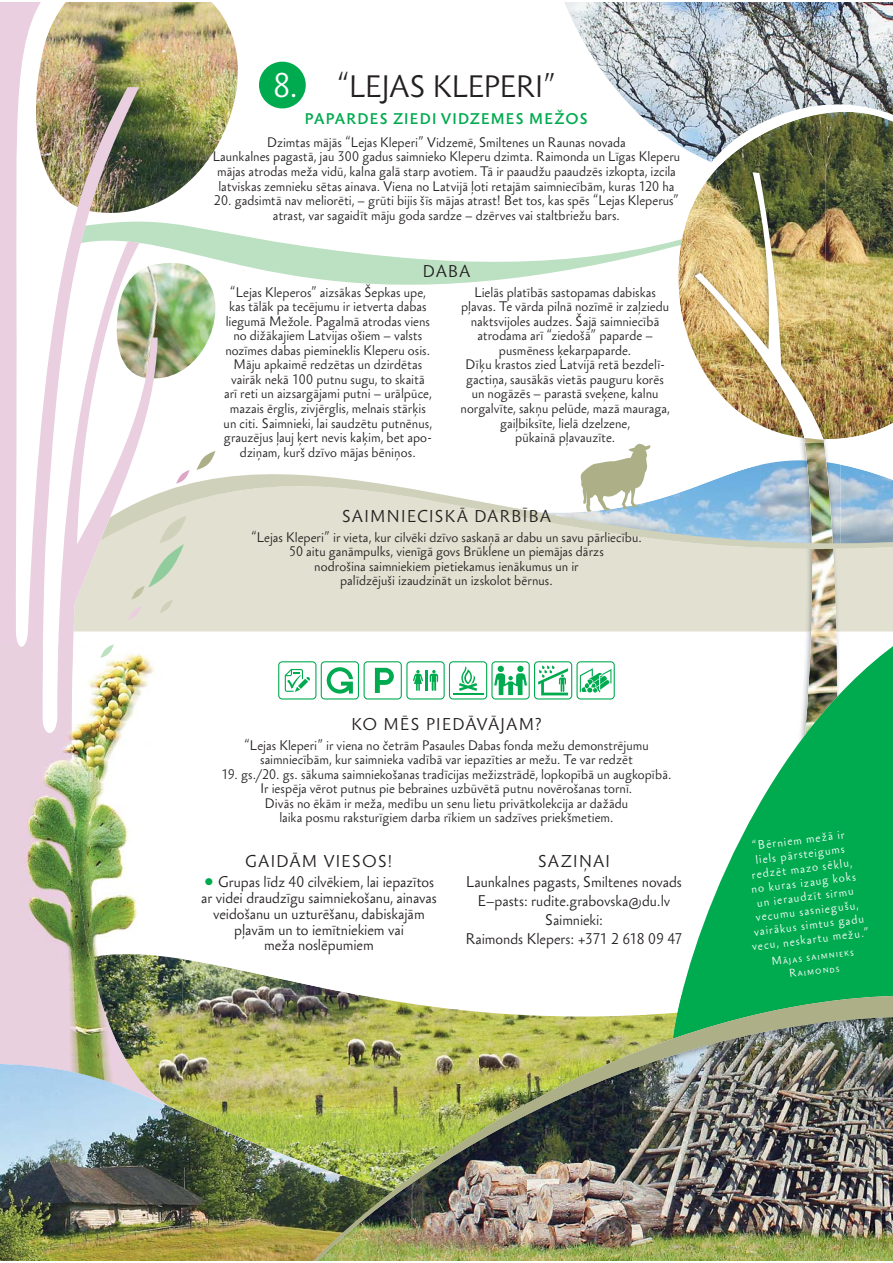
<style>
.page{position:relative;width:893px;height:1263px;background:#fff}
.page>*{position:absolute;margin:0;border:0;box-sizing:border-box;transform-origin:0 0}
.t1{font:31.5px "Sebastian Light Pro";color:#fff}
.t2{font:28.5px "Sebastian Light Pro";color:#231f20}
.t3{font:15.75px "Sebastian Light Pro";letter-spacing:.08em;color:#231f20}
.t4{font:14.25px/15.8px "Sebastian Light Pro";color:#231f20;text-align:center}
.t5{font:700 14.25px "Sebastian Light SC";letter-spacing:.085em;color:#00aa4f}
.t6{font:12.75px/14.5px "Sebastian Light Pro";letter-spacing:.005em;color:#231f20;text-align:center}
.t7{font:11.25px/14.2px "Sebastian Light Pro";color:#fff;text-align:center}
.t8{font:10.5px/14.2px "Sebastian Light SC";color:#fff;text-align:center}
.s1{font-family:"Sebastian Light SC";font-size:19.5px;color:#00aa4f}
</style>
<div class="page">
<div style="left:171px;top:574px;width:722px;height:57px;background:#e1e0d1"></div>
<div style="left:760px;top:574px;width:80px;height:57px;background:#e1e0d1"></div>
<img style="left:805px;top:574px;width:32px;height:57px">
<svg style="left:171px;top:223px;width:506px;height:62px"></svg>
<img style="left:565px;top:2px;width:328px;height:142px">
<img style="left:183px;top:959px;width:175px;height:104px">
<svg style="left:673px;top:631px;width:220px;height:364px;fill:#00aa4f"></svg>
<svg style="left:171px;top:442px;width:722px;height:132px"></svg>
<img style="left:171px;top:2px;width:67px;height:194px">
<img style="left:677px;top:112px;width:216px;height:327px">
<img style="left:171px;top:259px;width:53px;height:117px">
<img style="left:800px;top:439px;width:26px;height:3px">
<img style="left:804px;top:440px;width:20px;height:2px">
<img style="left:688px;top:166px;width:138px;height:273px">
<img style="left:694px;top:172px;width:130px;height:268px">
<img style="left:0;top:2px;width:171px;height:642px">
<img style="left:293px;top:995px;width:600px;height:266px">
<img style="left:149px;top:955px;width:34px;height:108px">
<img style="left:0;top:644px;width:149px;height:419px">
<svg style="left:196px;top:451px;width:19px;height:19px"></svg>
<svg style="left:176px;top:470px;width:14px;height:14px"></svg>
<svg style="left:128px;top:516px;width:58px;height:104px;background:#dadccb"></svg>
<svg style="left:100px;top:644px;width:14px;height:14px"></svg>
<img style="left:0;top:1063px;width:392px;height:198px">
<svg style="left:578px;top:442px;width:73px;height:70px"></svg>
<div style="left:259px;top:62px;width:47px;height:46px;background:#00aa4f;border-radius:50%"></div>
<svg style="left:364px;top:661px;width:38px;height:38px"></svg>
<div style="left:365px;top:662px;width:36px;height:36px;background:#fff;border-radius:3px"></div>
<svg style="left:375px;top:668px;width:19px;height:25px"></svg>
<svg style="left:449px;top:661px;width:38px;height:38px"></svg>
<div style="left:450px;top:662px;width:36px;height:36px;background:#fff;border-radius:3px"></div>
<hr style="left:453px;top:693px;width:30px;height:1px;background:#00aa4f">
<svg style="left:459px;top:666px;width:18px;height:25px"></svg>
<svg style="left:576px;top:661px;width:39px;height:38px"></svg>
<div style="left:578px;top:662px;width:36px;height:36px;background:#fff;border-radius:3px"></div>
<svg style="left:580px;top:668px;width:31px;height:24px"></svg>
<svg style="left:534px;top:661px;width:38px;height:38px"></svg>
<div style="left:535px;top:662px;width:36px;height:36px;background:#fff;border-radius:3px"></div>
<svg style="left:538px;top:665px;width:30px;height:30px"></svg>
<svg style="left:321px;top:661px;width:38px;height:38px"></svg>
<div style="left:322px;top:662px;width:36px;height:36px;background:#fff;border-radius:3px"></div>
<svg style="left:327px;top:667px;width:26px;height:26px"></svg>
<svg style="left:278px;top:661px;width:38px;height:38px"></svg>
<div style="left:279px;top:662px;width:36px;height:36px;background:#fff;border-radius:3px"></div>
<svg style="left:285px;top:669px;width:25px;height:23px"></svg>
<svg style="left:406px;top:661px;width:39px;height:38px"></svg>
<div style="left:407px;top:662px;width:37px;height:36px;background:#fff;border-radius:3px"></div>
<hr style="left:425px;top:670px;width:2px;height:21px;background:#00aa4f">
<svg style="left:430px;top:670px;width:8px;height:21px"></svg>
<svg style="left:413px;top:670px;width:10px;height:21px"></svg>
<svg style="left:491px;top:661px;width:39px;height:38px"></svg>
<div style="left:493px;top:662px;width:36px;height:36px;background:#fff;border-radius:3px"></div>
<svg style="left:494px;top:666px;width:33px;height:29px"></svg>
<div style="left:517px;top:666px;width:7px;height:6px;background:#00aa4f;border-radius:50%"></div>
<p class="t2" style="left:337px;top:73px;width:221px">“LEJAS KLEPERI”</p>
<p class="t6" style="left:213px;top:136px;width:469px">Dzimtas mājās “Lejas Kleperi” Vidzemē, Smiltenes un Raunas novada<br>Launkalnes pagastā, jau 300 gadus saimnieko Kleperu dzimta. Raimonda un Līgas Kleperu mājas atrodas meža vidū, kalna galā starp avotiem. Tā ir paaudžu paaudzēs izkopta, izcila latviskas zemnieku sētas ainava. Viena no Latvijā ļoti retajām saimniecībām, kuras 120 ha</p>
<p class="t6" style="left:214px;top:194px;width:467px">20. gadsimtā nav meliorēti, – grūti bijis šīs mājas atrast! Bet tos, kas spēs “Lejas Kleperus” atrast, var sagaidīt māju goda sardze – dzērves vai staltbriežu bars.</p>
<p class="t1" style="left:273px;top:71px;width:26px">8.</p>
<p class="t5" style="left:305px;top:111px;width:284px">PAPARDES ZIEDI VIDZEMES MEŽOS</p>
<p class="t3" style="left:423px;top:264px;width:49px">DABA</p>
<p class="t6" style="left:224px;top:286px;width:210px">“Lejas Kleperos” aizsākas Šepkas upe, kas tālāk pa tecējumu ir ietverta dabas liegumā Mežole. Pagalmā atrodas viens no dižākajiem Latvijas ošiem – valsts nozīmes dabas piemineklis Kleperu osis.<br>Māju apkaimē redzētas un dzirdētas vairāk nekā 100 putnu sugu, to skaitā arī reti un aizsargājami putni – urālpūce, mazais ērglis, zivjērglis, melnais stārķis un citi. Saimnieki, lai saudzētu putnēnus, grauzējus ļauj ķert nevis kaķim, bet apo&shy;dziņam, kurš dzīvo mājas bēniņos.</p>
<p class="t6" style="left:460px;top:286px;width:211px">Lielās platībās sastopamas dabiskas pļavas. Te vārda pilnā nozīmē ir zaļziedu naktsvijoles audzes. Šajā saimniecībā atrodama arī “ziedošā” paparde – pusmēness ķekarpaparde.<br>Dīķu krastos zied Latvijā retā bezdelī&shy;gactiņa, sausākās vietās pauguru korēs un nogāzēs – parastā sveķene, kalnu norgalvīte, sakņu pelūde, mazā mauraga, gaiļbiksīte, lielā dzelzene,<br>pūkainā pļavauzīte.</p>
<p class="t3" style="left:342px;top:509px;width:210px">SAIMNIECISKĀ DARBĪBA</p>
<p class="t6" style="left:251px;top:531px;width:392px">“Lejas Kleperi” ir vieta, kur cilvēki dzīvo saskaņā ar dabu un savu pārliecību.<br>50 aitu ganāmpulks, vienīgā govs Brūklene un piemājas dārzs<br>nodrošina saimniekiem pietiekamus ienākumus un ir<br>palīdzējuši izaudzināt un izskolot bērnus.</p>
<p class="t3" style="left:351px;top:717px;width:191px">KO MĒS PIEDĀVĀJAM?</p>
<p class="t6" style="left:244px;top:738px;width:406px">“Lejas Kleperi” ir viena no četrām Pasaules Dabas fonda mežu demonstrējumu saimniecībām, kur saimnieka vadībā var iepazīties ar mežu. Te var redzēt</p>
<p class="t6" style="left:221px;top:768px;width:451px">19. gs./20. gs. sākuma saimniekošanas tradīcijas mežizstrādē, lopkopībā un augkopībā.<br>Ir iespēja vērot putnus pie bebraines uzbūvētā putnu novērošanas tornī.<br>Divās no ēkām ir meža, medību un senu lietu privātkolekcija ar dažādu<br>laika posmu raksturīgiem darba rīkiem un sadzīves priekšmetiem.</p>
<p class="t3" style="left:245px;top:854px;width:149px">GAIDĀM VIESOS!</p>
<p class="t4" style="left:201px;top:875px;width:237px"><span class="s1">•</span> Grupas līdz 40 cilvēkiem, lai iepazītos ar videi draudzīgu saimniekošanu, ainavas veidošanu un uzturēšanu, dabiskajām pļavām un to iemītniekiem vai<br>meža noslēpumiem</p>
<p class="t3" style="left:538px;top:854px;width:74px">SAZIŅAI</p>
<p class="t4" style="left:466px;top:874px;width:218px;line-height:18.8px">Launkalnes pagasts, Smiltenes novads<br>E–pasts: rudite.grabovska@du.lv<br>Saimnieki:<br>Raimonds Klepers: +371 2 618 09 47</p>
<p class="t7" style="left:739px;top:841px;width:120px;rotate:-7deg">“Bērniem mežā ir<br>liels pārsteigums redzēt mazo sēklu,<br>no kuras izaug koks un ieraudzīt sirmu vecumu sasniegušu, vairākus simtus gadu vecu, neskartu mežu.”</p>
<p class="t8" style="left:771px;top:955px;width:84px;rotate:-7deg">Mājas saimnieks<br>Raimonds</p>
</div>
